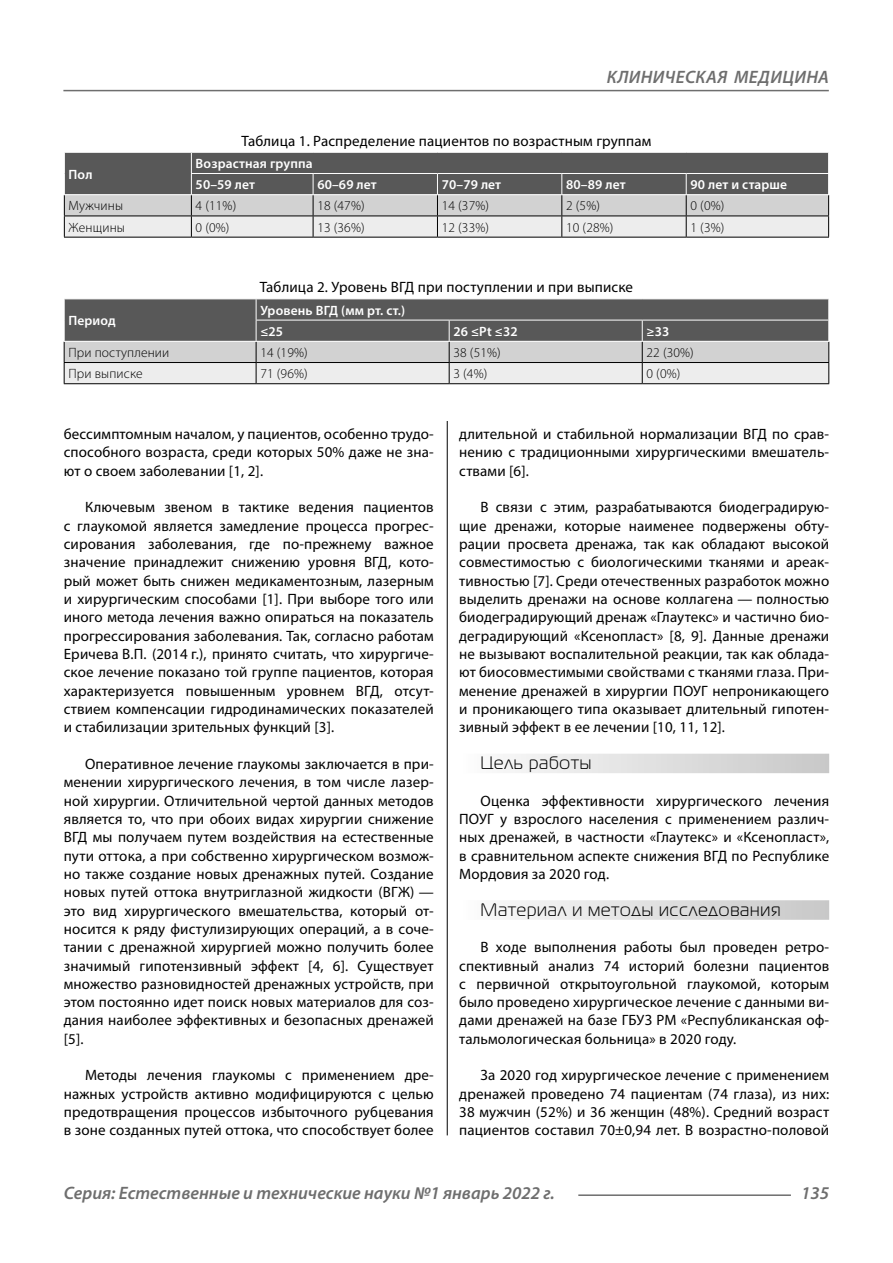
<style>
.page{position:relative;width:893px;height:1263px;background:#fff}
.page>*{position:absolute;margin:0;border:0;box-sizing:border-box;transform-origin:0 0}
.t1{font:italic 600 18px "Myriad Pro";color:#6e6e6e}
.Subheader{font:18px "Magistral C";letter-spacing:.05em;color:#000}
.Normal{font:15px/18.3px "Myriad Pro";letter-spacing:.01em;color:#000;text-align:justify}
.podpis{font:15px "Myriad Pro";letter-spacing:.01em;color:#000}
.Tab_content{font:300 13.5px "Myriad Pro";letter-spacing:.01em;color:#000}
.Tab_header{font:600 13.5px "Myriad Pro";letter-spacing:.01em;color:#fff}
</style>
<div class="page">
<hr style="left:447px;top:128px;width:1px;height:1007px;background:#000">
<div style="left:459px;top:754px;width:370px;height:19px;background:linear-gradient(to right,#fcfcfc,#c8c8c8)"></div>
<div style="left:459px;top:900px;width:370px;height:20px;background:linear-gradient(to right,#fcfcfc,#c8c8c8)"></div>
<div style="left:64px;top:128px;width:765px;height:293px;background:#fff"></div>
<hr style="left:64px;top:237px;width:127px;height:1px;background:#000">
<hr style="left:191px;top:237px;width:122px;height:1px;background:#000">
<hr style="left:313px;top:237px;width:124px;height:1px;background:#000">
<hr style="left:437px;top:237px;width:125px;height:1px;background:#000">
<hr style="left:562px;top:237px;width:124px;height:1px;background:#000">
<hr style="left:686px;top:237px;width:143px;height:1px;background:#000">
<svg style="left:64px;top:152px;width:765px;height:85px;background:#9b9b9b"></svg>
<hr style="left:64px;top:194px;width:127px;height:1px;background:#fff">
<hr style="left:191px;top:194px;width:122px;height:1px;background:#fff">
<hr style="left:313px;top:194px;width:124px;height:1px;background:#fff">
<hr style="left:437px;top:194px;width:125px;height:1px;background:#fff">
<hr style="left:562px;top:194px;width:124px;height:1px;background:#fff">
<hr style="left:686px;top:194px;width:143px;height:1px;background:#fff">
<svg style="left:64px;top:299px;width:765px;height:85px;background:#999"></svg>
<hr style="left:64px;top:341px;width:192px;height:1px;background:#fff">
<hr style="left:256px;top:341px;width:193px;height:1px;background:#fff">
<hr style="left:449px;top:341px;width:193px;height:1px;background:#fff">
<hr style="left:642px;top:341px;width:187px;height:1px;background:#fff">
<hr style="left:578px;top:1194px;width:213px;height:2px;background:#6e6e6e">
<hr style="left:63px;top:90px;width:766px;height:1px;background:#6e6e6e">
<p class="t1" style="left:607px;top:66px;width:23px">Клиническая</p>
<p class="t1" style="left:734px;top:66px;width:13px">меди</p>
<p class="t1" style="left:782px;top:66px;width:25px">цина</p>
<p class="Tab_header" style="left:69px;top:165px;width:25px">Пол</p>
<p class="podpis" style="left:242px;top:132px;width:411px">Таблица 1. Распределение пациентов по возрастным группам</p>
<p class="Tab_header" style="left:196px;top:155px;width:118px">Возрастная группа</p>
<p class="Tab_header" style="left:196px;top:176px;width:61px">50–59 лет</p>
<p class="Tab_header" style="left:317px;top:176px;width:61px">60–69 лет</p>
<p class="Tab_header" style="left:442px;top:176px;width:61px">70–79 лет</p>
<p class="Tab_header" style="left:566px;top:176px;width:61px">80–89 лет</p>
<p class="Tab_header" style="left:690px;top:176px;width:98px">90 лет и старше</p>
<p class="Tab_content" style="left:69px;top:198px;width:56px">Мужчины</p>
<p class="Tab_content" style="left:196px;top:198px;width:42px">4 (11%)</p>
<p class="Tab_content" style="left:317px;top:198px;width:49px">18 (47%)</p>
<p class="Tab_content" style="left:442px;top:198px;width:49px">14 (37%)</p>
<p class="Tab_content" style="left:566px;top:198px;width:35px">2 (5%)</p>
<p class="Tab_content" style="left:690px;top:198px;width:35px">0 (0%)</p>
<p class="Tab_content" style="left:69px;top:219px;width:58px">Женщины</p>
<p class="Tab_content" style="left:196px;top:219px;width:35px">0 (0%)</p>
<p class="Tab_content" style="left:317px;top:219px;width:49px">13 (36%)</p>
<p class="Tab_content" style="left:442px;top:219px;width:49px">12 (33%)</p>
<p class="Tab_content" style="left:566px;top:219px;width:49px">10 (28%)</p>
<p class="Tab_content" style="left:690px;top:219px;width:35px">1 (3%)</p>
<p class="Tab_header" style="left:68px;top:312px;width:49px">Период</p>
<p class="podpis" style="left:260px;top:278px;width:375px">Таблица 2. Уровень ВГД при поступлении и при выписке</p>
<p class="Tab_header" style="left:260px;top:301px;width:146px">Уровень ВГД (мм рт. ст.)</p>
<p class="Tab_header" style="left:260px;top:323px;width:24px">≤25</p>
<p class="Tab_header" style="left:453px;top:323px;width:66px">26 ≤Pt ≤32</p>
<p class="Tab_header" style="left:646px;top:323px;width:24px">≥33</p>
<p class="Tab_content" style="left:68px;top:344px;width:102px">При поступлении</p>
<p class="Tab_content" style="left:260px;top:344px;width:49px">14 (19%)</p>
<p class="Tab_content" style="left:453px;top:344px;width:49px">38 (51%)</p>
<p class="Tab_content" style="left:646px;top:344px;width:49px">22 (30%)</p>
<p class="Tab_content" style="left:68px;top:366px;width:76px">При выписке</p>
<p class="Tab_content" style="left:260px;top:366px;width:49px">71 (96%)</p>
<p class="Tab_content" style="left:453px;top:366px;width:35px">3 (4%)</p>
<p class="Tab_content" style="left:646px;top:366px;width:35px">0 (0%)</p>
<p class="Normal" style="left:64px;top:425px;width:371px">бессимптомным началом, у пациентов, особенно трудо&shy;способного возраста, среди которых 50% даже не зна&shy;ют о своем заболевании [1, 2].</p>
<p class="Normal" style="left:64px;top:498px;width:371px;text-indent:21px">Ключевым звеном в тактике ведения пациентов с глаукомой является замедление процесса прогрес&shy;сирования заболевания, где по-прежнему важное значение принадлежит снижению уровня ВГД, кото&shy;рый может быть снижен медикаментозным, лазерным и хирургическим способами [1]. При выборе того или иного метода лечения важно опираться на показатель прогрессирования заболевания. Так, согласно работам Еричева В.П. (2014 г.), принято считать, что хирургиче&shy;ское лечение показано той группе пациентов, которая характеризуется повышенным уровнем ВГД, отсут&shy;ствием компенсации гидродинамических показателей и стабилизации зрительных функций [3].</p>
<p class="Normal" style="left:64px;top:754px;width:371px;text-indent:21px">Оперативное лечение глаукомы заключается в при&shy;менении хирургического лечения, в том числе лазер&shy;ной хирургии. Отличительной чертой данных методов является то, что при обоих видах хирургии снижение ВГД мы получаем путем воздействия на естественные пути оттока, а при собственно хирургическом возмож&shy;но также создание новых дренажных путей. Создание новых путей оттока внутриглазной жидкости (ВГЖ) — это вид хирургического вмешательства, который от&shy;носится к ряду фистулизирующих операций, а в соче&shy;тании с дренажной хирургией можно получить более значимый гипотензивный эффект [4, 6]. Существует множество разновидностей дренажных устройств, при этом постоянно идет поиск новых материалов для соз&shy;дания наиболее эффективных и безопасных дренажей [5].</p>
<p class="Normal" style="left:64px;top:1066px;width:371px;text-indent:21px">Методы лечения глаукомы с применением дре&shy;нажных устройств активно модифицируются с целью предотвращения процессов избыточного рубцевания в зоне созданных путей оттока, что способствует более</p>
<p class="Normal" style="left:459px;top:425px;width:371px">длительной и стабильной нормализации ВГД по срав&shy;нению с традиционными хирургическими вмешатель&shy;ствами [6].</p>
<p class="Normal" style="left:459px;top:498px;width:371px;text-indent:21px">В связи с этим, разрабатываются биодеградирую&shy;щие дренажи, которые наименее подвержены обту&shy;рации просвета дренажа, так как обладают высокой совместимостью с биологическими тканями и ареак&shy;тивностью [7]. Среди отечественных разработок можно выделить дренажи на основе коллагена — полностью биодеградирующий дренаж «Глаутекс» и частично био&shy;деградирующий «Ксенопласт» [8, 9]. Данные дренажи не вызывают воспалительной реакции, так как облада&shy;ют биосовместимыми свойствами с тканями глаза. При&shy;менение дренажей в хирургии ПОУГ непроникающего и проникающего типа оказывает длительный гипотен&shy;зивный эффект в ее лечении [10, 11, 12].</p>
<p class="Subheader" style="left:480px;top:753px;width:112px">Цель работы</p>
<p class="Normal" style="left:459px;top:791px;width:371px;text-indent:21px">Оценка эффективности хирургического лечения ПОУГ у взрослого населения с применением различ&shy;ных дренажей, в частности «Глаутекс» и «Ксенопласт», в сравнительном аспекте снижения ВГД по Республике Мордовия за 2020 год.</p>
<p class="Subheader" style="left:480px;top:900px;width:302px">Материал и методы исследования</p>
<p class="Normal" style="left:459px;top:938px;width:371px;text-indent:21px">В ходе выполнения работы был проведен ретро&shy;спективный анализ 74 историй болезни пациентов с первичной открытоугольной глаукомой, которым было проведено хирургическое лечение с данными ви&shy;дами дренажей на базе ГБУЗ РМ «Республиканская оф&shy;тальмологическая больница» в 2020 году.</p>
<p class="Normal" style="left:459px;top:1066px;width:371px;text-indent:21px">За 2020 год хирургическое лечение с применением дренажей проведено 74 пациентам (74 глаза), из них:<br>38 мужчин (52%) и 36 женщин (48%). Средний возраст пациентов составил 70±0,94 лет. В возрастно-половой</p>
<p class="t1" style="left:64px;top:1182px;width:493px">Серия: Естественные и технические науки №1 январь 2022 г.</p>
<p class="t1" style="left:801px;top:1182px;width:30px">135</p>
</div>
